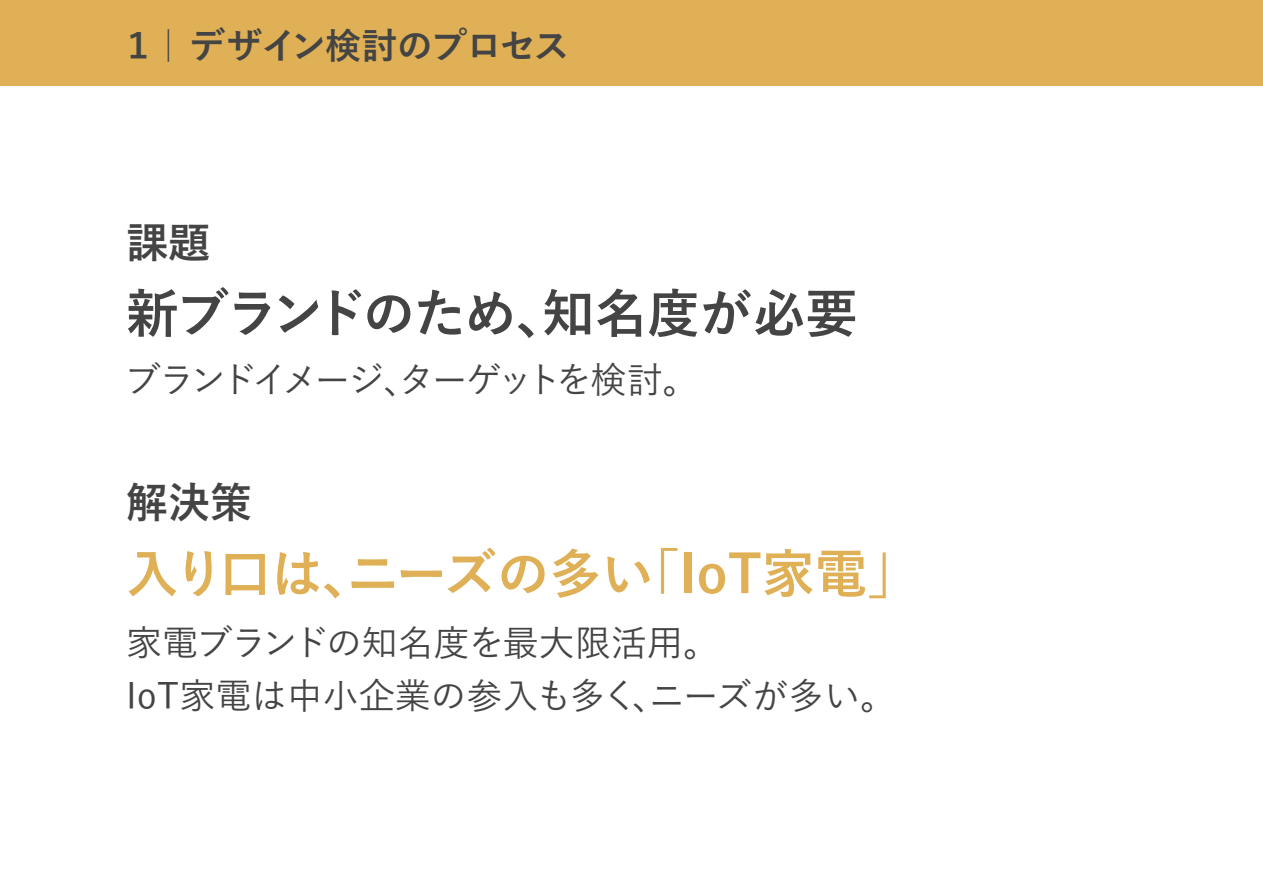
<style>
.page{position:relative;width:1263px;height:893px;background:#fff}
.page>*{position:absolute;margin:0;border:0;box-sizing:border-box;transform-origin:0 0}
.t1{font:700 52.5px "Yu Gothic";letter-spacing:-.005em;color:#dfb056}
.t2{font:700 52.5px "Yu Gothic";letter-spacing:-.03em;color:#444}
.t3{font:700 42px "Yu Gothic";color:#444}
.t4{font:500 36px/52.5px "Yu Gothic";letter-spacing:-.005em;color:#444}
.t5{font:500 36px "Yu Gothic";letter-spacing:-.115em;color:#444}
.t6{font:700 36px "Yu Gothic";letter-spacing:-.04em;color:#444}
</style>
<div class="page">
<div style="left:0;top:0;width:1263px;height:85px;background:#dfb056"></div>
<p class="t6" style="left:120px;top:25px;width:451px">１｜デザイン検討のプロセス</p>
<p class="t3" style="left:126px;top:219px;width:85px">課題</p>
<h1 class="t2" style="left:126px;top:284px;width:733px">新ブランドのため、知名度が必要</h1>
<p class="t5" style="left:125px;top:346px;width:575px">ブランドイメージ、ターゲットを検討。</p>
<p class="t3" style="left:126px;top:479px;width:127px">解決策</p>
<h1 class="t1" style="left:126px;top:544px;width:795px">入り口は、ニーズの多い「IoT家電」</h1>
<p class="t4" style="left:126px;top:612px;width:772px">家電ブランドの知名度を最大限活用。<br>IoT家電は中小企業の参入も多く、ニーズが多い。</p>
</div>
